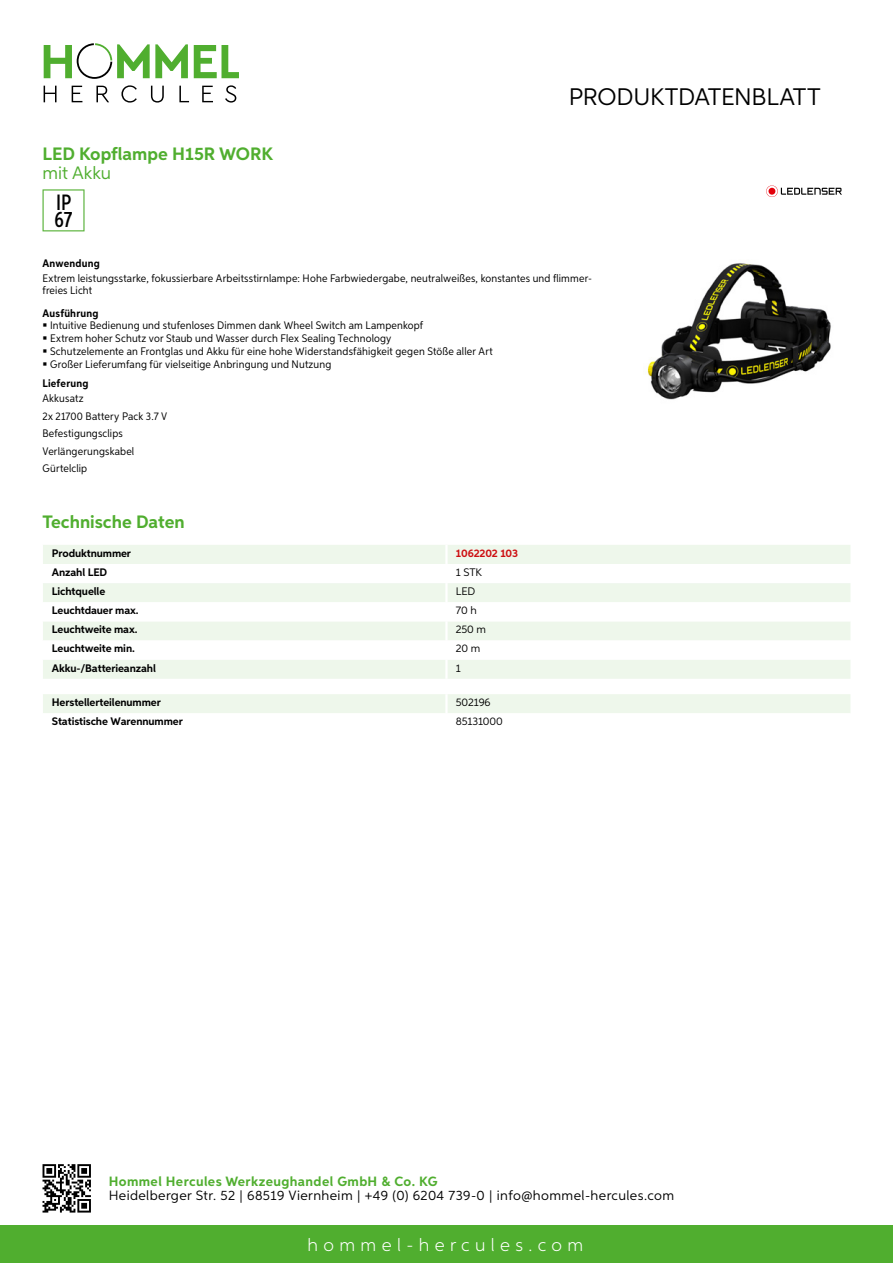
<style>
.page{position:relative;width:893px;height:1263px;background:#fff}
.page>*{position:absolute;margin:0;border:0;box-sizing:border-box;transform-origin:0 0}
.t1{font:24px "Aspira";letter-spacing:-.01em;color:#000}
.t2{font:500 22.2px/16.4px "Aspira XX Nar";color:#000}
.t3{font:700 18px "Aspira";color:#50ae2f}
.t4{font:300 18px "Aspira";letter-spacing:.3em;color:#fff}
.t5{font:18px "Aspira";color:#50ae2f}
.t6{font:13.5px "Aspira";letter-spacing:.03em;color:#000}
.t7{font:700 13.5px "Aspira";letter-spacing:.03em;color:#50ae2f}
.t8{font:10.95px/17.5px "Aspira Nar";letter-spacing:.015em;color:#000}
.t9{font:700 10.95px "Aspira";letter-spacing:-.01em;color:#000}
.t10{font:10.95px "Aspira";letter-spacing:-.01em;color:#000}
.t11{font:700 10.95px "Aspira Nar";letter-spacing:.02em;color:#000}
.t12{font:700 10.95px "Aspira";letter-spacing:-.01em;color:#cd1013}
</style>
<div class="page">
<div style="left:0;top:1226px;width:893px;height:37px;background:#50ae2f"></div>
<svg style="left:43px;top:1164px;width:48px;height:48px"></svg>
<svg style="left:194px;top:45px;width:45px;height:33px"></svg>
<svg style="left:44px;top:43px;width:144px;height:36px"></svg>
<svg style="left:44px;top:86px;width:13px;height:16px"></svg>
<svg style="left:72px;top:86px;width:10px;height:16px"></svg>
<svg style="left:96px;top:86px;width:13px;height:16px"></svg>
<svg style="left:121px;top:85px;width:16px;height:18px"></svg>
<svg style="left:151px;top:86px;width:13px;height:17px"></svg>
<svg style="left:179px;top:86px;width:10px;height:16px"></svg>
<svg style="left:202px;top:86px;width:11px;height:16px"></svg>
<svg style="left:225px;top:85px;width:11px;height:18px"></svg>
<div style="left:43px;top:545px;width:807px;height:134px;background:#eef7eb"></div>
<svg style="left:43px;top:564px;width:807px;height:96px"></svg>
<hr style="left:445px;top:545px;width:3px;height:19px;background:#fff">
<hr style="left:445px;top:564px;width:3px;height:19px;background:#fff">
<hr style="left:445px;top:583px;width:3px;height:19px;background:#fff">
<hr style="left:445px;top:602px;width:3px;height:19px;background:#fff">
<hr style="left:445px;top:621px;width:3px;height:19px;background:#fff">
<hr style="left:445px;top:640px;width:3px;height:20px;background:#fff">
<hr style="left:445px;top:660px;width:3px;height:19px;background:#fff">
<div style="left:43px;top:694px;width:807px;height:19px;background:#eef7eb"></div>
<svg style="left:43px;top:189px;width:42px;height:42px"></svg>
<img style="left:647px;top:263px;width:184px;height:137px">
<svg style="left:766px;top:185px;width:76px;height:12px"></svg>
<h3 class="t3" style="left:43px;top:142px;width:232px">LED Kopflampe H15R WORK</h3>
<h3 class="t5" style="left:43px;top:162px;width:70px">mit Akku</h3>
<h2 class="t2" style="left:55px;top:194px;width:19px">IP<br>67</h2>
<h1 class="t1" style="left:569px;top:82px;width:253px">Produktdatenblatt</h1>
<p class="t11" style="left:43px;top:257px;width:59px">Anwendung</p>
<p class="t8" style="left:43px;top:273px;width:551px;line-height:12px">Extrem leistungsstarke, fokussierbare Arbeitsstirnlampe: Hohe Farbwiedergabe, neutralweißes, konstantes und flimmer&shy;freies Licht</p>
<p class="t11" style="left:43px;top:306px;width:58px">Ausführung</p>
<p class="t8" style="left:50px;top:319px;width:444px;line-height:12.8px">Intuitive Bedienung und stufenloses Dimmen dank Wheel Switch am Lampenkopf<br>Extrem hoher Schutz vor Staub und Wasser durch Flex Sealing Technology<br>Schutzelemente an Frontglas und Akku für eine hohe Widerstandsfähigkeit gegen Stöße aller Art Großer Lieferumfang für vielseitige Anbringung und Nutzung</p>
<p class="t11" style="left:43px;top:376px;width:47px">Lieferung</p>
<p class="t8" style="left:43px;top:389px;width:126px">Akkusatz<br>2x 21700 Battery Pack 3.7 V<br>Befestigungsclips<br>Verlängerungskabel<br>Gürtelclip</p>
<h3 class="t3" style="left:43px;top:511px;width:144px">Technische Daten</h3>
<p class="t9" style="left:52px;top:546px;width:81px">Produktnummer</p>
<p class="t12" style="left:456px;top:546px;width:64px">1062202 103</p>
<p class="t9" style="left:52px;top:565px;width:57px">Anzahl LED</p>
<p class="t10" style="left:456px;top:565px;width:21px">1 STK</p>
<p class="t9" style="left:52px;top:584px;width:55px">Lichtquelle</p>
<p class="t10" style="left:456px;top:585px;width:7px">LED</p>
<p class="t9" style="left:52px;top:604px;width:88px">Leuchtdauer max.</p>
<p class="t10" style="left:456px;top:604px;width:23px">70 h</p>
<p class="t9" style="left:52px;top:623px;width:87px">Leuchtweite max.</p>
<p class="t10" style="left:456px;top:623px;width:32px">250 m</p>
<p class="t9" style="left:52px;top:642px;width:84px">Leuchtweite min.</p>
<p class="t10" style="left:456px;top:642px;width:26px">20 m</p>
<p class="t9" style="left:52px;top:661px;width:106px">Akku-/Batterieanzahl</p>
<p class="t10" style="left:456px;top:661px;width:7px">1</p>
<p class="t9" style="left:52px;top:696px;width:111px">Herstellerteilenummer</p>
<p class="t10" style="left:456px;top:696px;width:36px">502196</p>
<p class="t9" style="left:52px;top:715px;width:132px">Statistische Warennummer</p>
<p class="t10" style="left:456px;top:715px;width:48px">85131000</p>
<p class="t7" style="left:109px;top:1172px;width:330px">Hommel Hercules Werkzeughandel GmbH &amp; Co. KG</p>
<p class="t6" style="left:109px;top:1187px;width:567px">Heidelberger Str. 52 | 68519 Viernheim | +49 (0) 6204 739-0 | info@hommel-hercules.com</p>
<h3 class="t4" style="left:307px;top:1234px;width:277px">hommel-hercules.com</h3>
</div>
